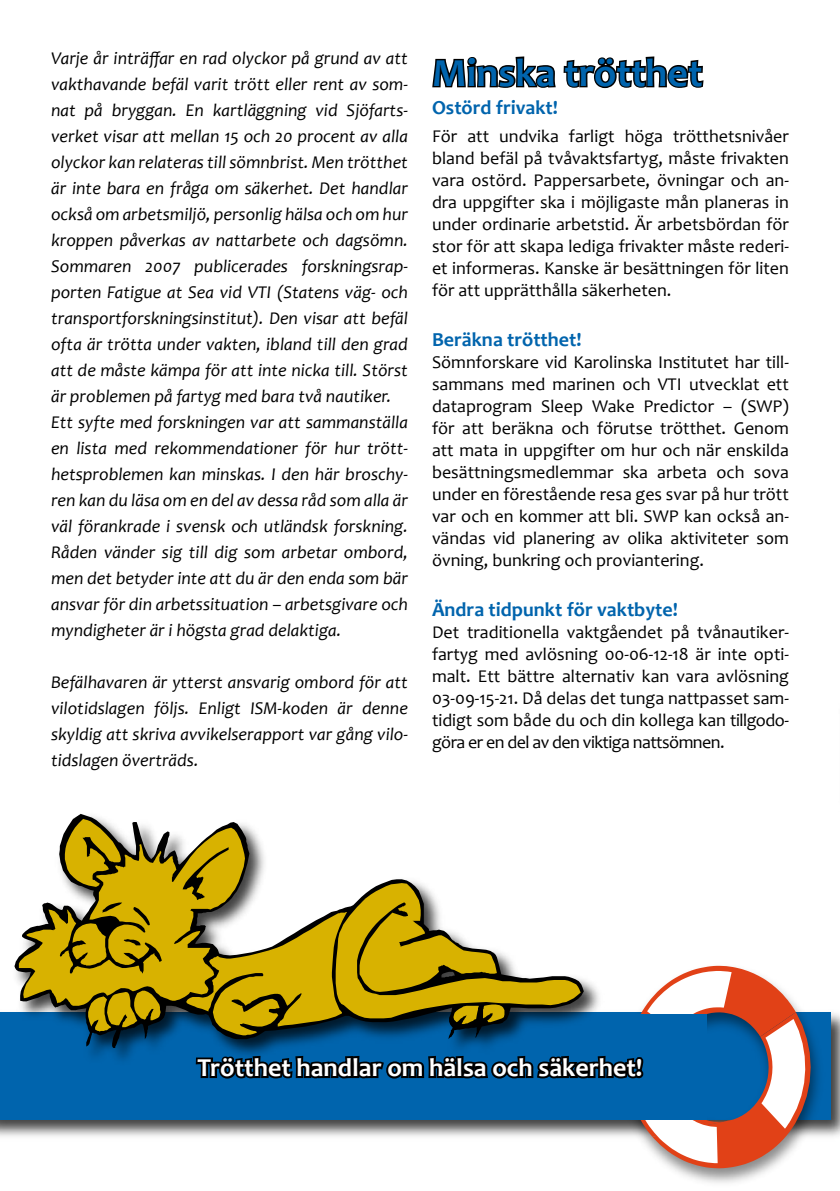
<style>
.page{position:relative;width:840px;height:1191px;background:#fff}
.page>*{position:absolute;margin:0;border:0;box-sizing:border-box;transform-origin:0 0}
.t1{font:700 40px "Candara";color:#0064ad}
.t2{font:700 26px "Candara";color:#fff}
.t3{font:700 20px "Candara";color:#0064ad}
.t4{font:italic 18px/26px "Candara";color:#000}
.t5{font:18px/22px "Candara";color:#000;text-align:justify}
</style>
<div class="page">
<svg style="left:432px;top:56px;width:272px;height:33px"></svg>
<div style="left:0;top:1009px;width:839px;height:132px;background:#000;opacity:.75"></div>
<div style="left:0;top:1012px;width:830px;height:108px;background:#0064ad"></div>
<div style="left:617px;top:962px;width:208px;height:228px;background:#000;opacity:.46"></div>
<div style="left:11px;top:810px;width:592px;height:257px;background:#000;opacity:.75"></div>
<svg style="left:14px;top:814px;width:569px;height:234px"></svg>
<svg style="left:88px;top:1005px;width:72px;height:26px;background:#877205"></svg>
<svg style="left:19px;top:827px;width:226px;height:178px;fill:#d8b200"></svg>
<svg style="left:72px;top:923px;width:34px;height:42px"></svg>
<svg style="left:123px;top:939px;width:17px;height:6px"></svg>
<svg style="left:133px;top:907px;width:17px;height:18px"></svg>
<svg style="left:182px;top:847px;width:628px;height:321px"></svg>
<svg style="left:102px;top:902px;width:20px;height:10px"></svg>
<svg style="left:65px;top:819px;width:56px;height:68px;background:#a48c1a"></svg>
<p class="t4" style="left:51px;top:45px;width:358px">Varje år inträffar en rad olyckor på grund av att vakthavande befäl varit trött eller rent av som&shy;nat på bryggan. En kartläggning vid Sjöfarts&shy;verket visar att mellan 15 och 20 procent av alla olyckor kan relateras till sömnbrist. Men trötthet är inte bara en fråga om säkerhet. Det handlar också om arbetsmiljö, personlig hälsa och om hur kroppen påverkas av nattarbete och dagsömn.<br>Sommaren 2007 publicerades forskningsrap&shy;porten Fatigue at Sea vid VTI (Statens väg- och transportforskningsinstitut). Den visar att befäl ofta är trötta under vakten, ibland till den grad att de måste kämpa för att inte nicka till. Störst är problemen på fartyg med bara två nautiker.<br>Ett syfte med forskningen var att sammanställa en lista med rekommendationer för hur trött&shy;hetsproblemen kan minskas. I den här broschy&shy;ren kan du läsa om en del av dessa råd som alla är väl förankrade i svensk och utländsk forskning.<br>Råden vänder sig till dig som arbetar ombord, men det betyder inte att du är den enda som bär ansvar för din arbetssituation – arbetsgivare och myndigheter är i högsta grad delaktiga.</p>
<p class="t4" style="left:51px;top:669px;width:358px;text-align:justify">Befälhavaren är ytterst ansvarig ombord för att vilotidslagen följs. Enligt ISM-koden är denne skyldig att skriva avvikelserapport var gång vilo&shy;tidslagen överträds.</p>
<h1 class="t1" style="left:432px;top:49px;width:272px">Minska trötthet</h1>
<p class="t3" style="left:432px;top:95px;width:127px">Ostörd frivakt!</p>
<p class="t5" style="left:432px;top:125px;width:358px">För att undvika farligt höga trötthetsnivåer bland befäl på tvåvaktsfartyg, måste frivakten vara ostörd. Pappersarbete, övningar och an&shy;dra uppgifter ska i möjligaste mån planeras in under ordinarie arbetstid. Är arbetsbördan för stor för att skapa lediga frivakter måste rederi&shy;et informeras. Kanske är besättningen för liten för att upprätthålla säkerheten.</p>
<p class="t3" style="left:432px;top:327px;width:151px">Beräkna trötthet!</p>
<p class="t5" style="left:432px;top:351px;width:358px">Sömnforskare vid Karolinska Institutet har till&shy;sammans med marinen och VTI utvecklat ett dataprogram Sleep Wake Predictor – (SWP) för att beräkna och förutse trötthet. Genom att mata in uppgifter om hur och när enskilda besättningsmedlemmar ska arbeta och sova under en förestående resa ges svar på hur trött var och en kommer att bli. SWP kan också an&shy;vändas vid planering av olika aktiviteter som övning, bunkring och proviantering.</p>
<p class="t3" style="left:432px;top:597px;width:247px">Ändra tidpunkt för vaktbyte!</p>
<p class="t5" style="left:432px;top:621px;width:358px">Det traditionella vaktgåendet på tvånautiker&shy;fartyg med avlösning 00-06-12-18 är inte opti&shy;malt. Ett bättre alternativ kan vara avlösning 03-09-15-21. Då delas det tunga nattpasset sam&shy;tidigt som både du och din kollega kan tillgodo&shy;göra er en del av den viktiga nattsömnen.</p>
<h2 class="t2" style="left:197px;top:1052px;width:446px">Trötthet handlar om hälsa och säkerhet!</h2>
</div>
